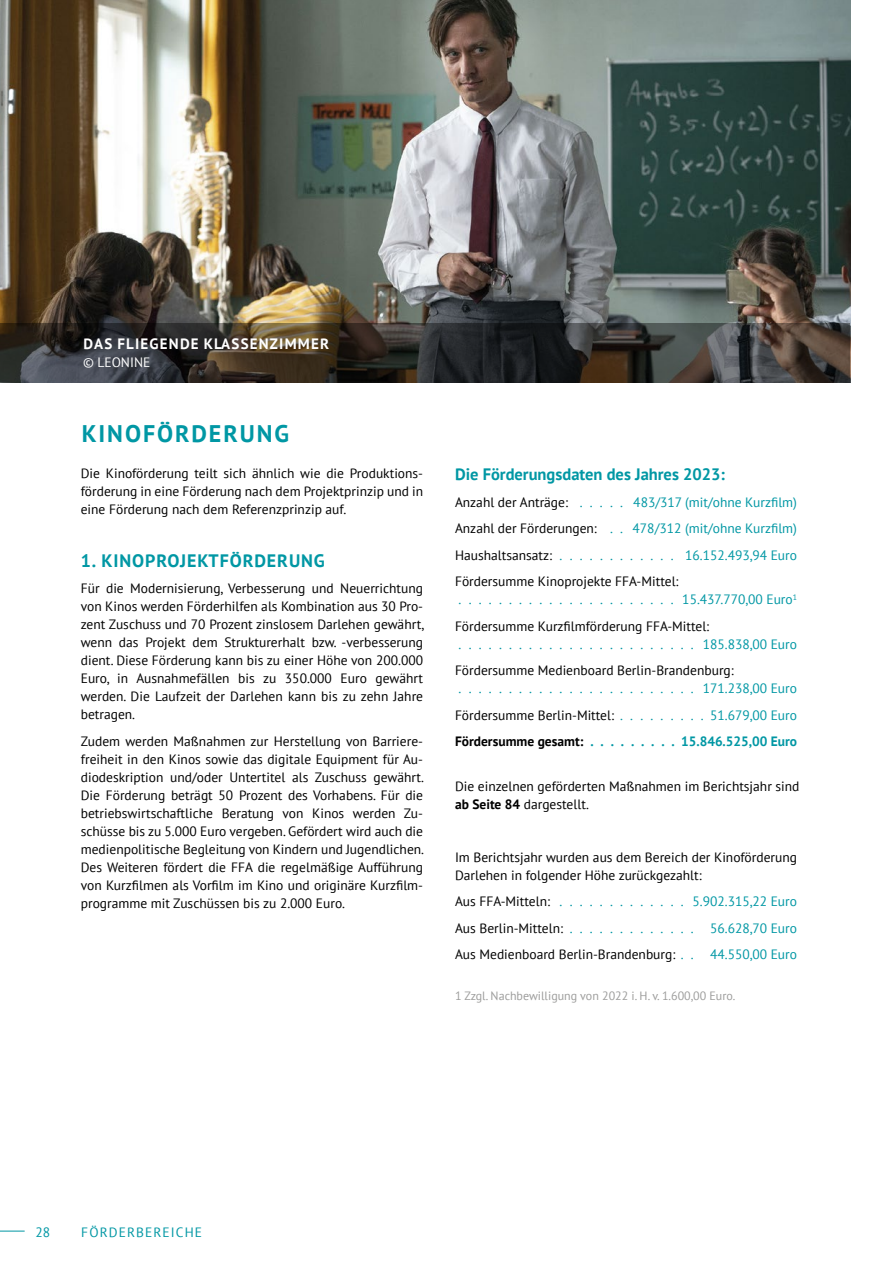
<style>
.page{position:relative;width:893px;height:1263px;background:#fff}
.page>*{position:absolute;margin:0;border:0;box-sizing:border-box;transform-origin:0 0}
.t1{font:700 24px "PT Sans";letter-spacing:.08em;color:#0097a4}
.t2{font:700 18px "PT Sans";letter-spacing:.05em;color:#0097a4}
.t3{font:700 16.5px "PT Sans";color:#0097a4}
.t4{font:700 15px "PT Sans";letter-spacing:.08em;color:#fff}
.t5{font:13.5px/18px "PT Sans";color:#000;text-align:justify}
.t6{font:13.5px/18px "PT Sans";color:#0097a4}
.t7{font:700 13.5px "PT Sans";color:#000}
.t8{font:700 13.5px "PT Sans";color:#0097a4}
.t9{font:13.5px "PT Sans";letter-spacing:.08em;color:#0097a4}
.t10{font:13.5px "PT Sans";color:#fff}
.t11{font:12px "PT Sans";color:#9d9d9c}
.s1{color:#0097a4}
.s2{color:#000}
.s3{font-weight:700}
</style>
<div class="page">
<svg style="left:0;top:1231px;width:25px;height:1px"></svg>
<img style="left:0;top:0;width:850px;height:383px">
<svg style="left:0;top:323px;width:849px;height:60px;background:#373330"></svg>
<p class="t4" style="left:84px;top:334px;width:247px">DAS FLIEGENDE KLASSENZIMMER</p>
<p class="t10" style="left:83px;top:354px;width:69px">© LEONINE</p>
<h1 class="t1" style="left:82px;top:418px;width:209px">KINOFÖRDERUNG</h1>
<p class="t5" style="left:81px;top:464px;width:344px">Die Kinoförderung teilt sich ähnlich wie die Produktions&shy;förderung in eine Förderung nach dem Projektprinzip und in eine Förderung nach dem Referenzprinzip auf.</p>
<h2 class="t2" style="left:81px;top:549px;width:246px">1. KINOPROJEKTFÖRDERUNG</h2>
<p class="t5" style="left:81px;top:579px;width:345px">Für die Modernisierung, Verbesserung und Neuerrichtung von Kinos werden Förderhilfen als Kombination aus 30 Pro&shy;zent Zuschuss und 70 Prozent zinslosem Darlehen gewährt, wenn das Projekt dem Strukturerhalt bzw. -verbesserung dient. Diese Förderung kann bis zu einer Höhe von 200.000<br>Euro, in Ausnahmefällen bis zu 350.000 Euro gewährt werden. Die Laufzeit der Darlehen kann bis zu zehn Jahre betragen.</p>
<p class="t5" style="left:81px;top:732px;width:345px">Zudem werden Maßnahmen zur Herstellung von Barriere&shy;freiheit in den Kinos sowie das digitale Equipment für Au&shy;diodeskription und/oder Untertitel als Zuschuss gewährt.<br>Die Förderung beträgt 50 Prozent des Vorhabens. Für die betriebswirtschaftliche Beratung von Kinos werden Zu&shy;schüsse bis zu 5.000 Euro vergeben. Gefördert wird auch die medienpolitische Begleitung von Kindern und Jugendlichen.<br>Des Weiteren fördert die FFA die regelmäßige Aufführung von Kurzfilmen als Vorfilm im Kino und originäre Kurzfilm&shy;programme mit Zuschüssen bis zu 2.000 Euro.</p>
<p class="t3" style="left:455px;top:463px;width:272px">Die Förderungsdaten des Jahres 2023:</p>
<p class="t5" style="left:455px;top:493px;width:122px">Anzahl der Anträge: <span class="s1">.....</span></p>
<p class="t6" style="left:633px;top:493px;width:165px">483/317 (mit/ohne Kurzfilm)</p>
<p class="t5" style="left:455px;top:519px;width:153px">Anzahl der Förderungen: <span class="s1">..</span></p>
<p class="t6" style="left:633px;top:519px;width:166px">478/312 (mit/ohne Kurzfilm)</p>
<p class="t5" style="left:455px;top:546px;width:105px">Haushaltsansatz: <span class="s1">............</span></p>
<p class="t6" style="left:685px;top:546px;width:113px">16.152.493,94 Euro</p>
<p class="t6" style="left:455px;top:572px;width:343px"><span class="s2">Fördersumme Kinoprojekte FFA-Mittel:<br></span>. . . . . . . . . . . . . . . . . . . . . . 15.437.770,00 Euro<sup>1</sup></p>
<p class="t5" style="left:455px;top:617px;width:256px">Fördersumme Kurzfilmförderung FFA-Mittel:</p>
<p class="t6" style="left:459px;top:635px;width:340px">. . . . . . . . . . . . . . . . . . . . . . . . 185.838,00 Euro</p>
<p class="t5" style="left:455px;top:661px;width:280px">Fördersumme Medienboard Berlin-Brandenburg:</p>
<p class="t6" style="left:455px;top:675px;width:343px;line-height:26.5px">. . . . . . . . . . . . . . . . . . . . . . . . 171.238,00 Euro<br><span class="s2">Fördersumme Berlin-Mittel:</span> .........</p>
<p class="t6" style="left:710px;top:706px;width:88px">51.679,00 Euro</p>
<p class="t7" style="left:455px;top:732px;width:130px">Fördersumme gesamt:</p>
<p class="t8" style="left:681px;top:732px;width:117px">15.846.525,00 Euro</p>
<p class="t5" style="left:455px;top:777px;width:346px">Die einzelnen geförderten Maßnahmen im Berichtsjahr sind <span class="s3">ab Seite 84</span> dargestellt.</p>
<p class="t5" style="left:455px;top:848px;width:344px">Im Berichtsjahr wurden aus dem Bereich der Kinoförderung<br>Darlehen in folgender Höhe zurückgezahlt:</p>
<p class="t5" style="left:455px;top:892px;width:103px">Aus FFA-Mitteln: <span class="s1">.............</span></p>
<p class="t6" style="left:692px;top:892px;width:106px">5.902.315,22 Euro</p>
<p class="t5" style="left:455px;top:919px;width:238px">Aus Berlin-Mitteln: <span class="s1">. . . . . . . . . . . . .</span></p>
<p class="t6" style="left:710px;top:919px;width:88px">56.628,70 Euro</p>
<p class="t5" style="left:455px;top:945px;width:238px">Aus Medienboard Berlin-Brandenburg: <span class="s1">. .</span></p>
<p class="t6" style="left:710px;top:945px;width:88px">44.550,00 Euro</p>
<p class="t11" style="left:455px;top:988px;width:282px">1 Zzgl. Nachbewilligung von 2022 i. H. v. 1.600,00 Euro.</p>
<p class="t6" style="left:36px;top:1222px;width:16px">28</p>
<p class="t9" style="left:81px;top:1223px;width:122px">FÖRDERBEREICHE</p>
</div>
